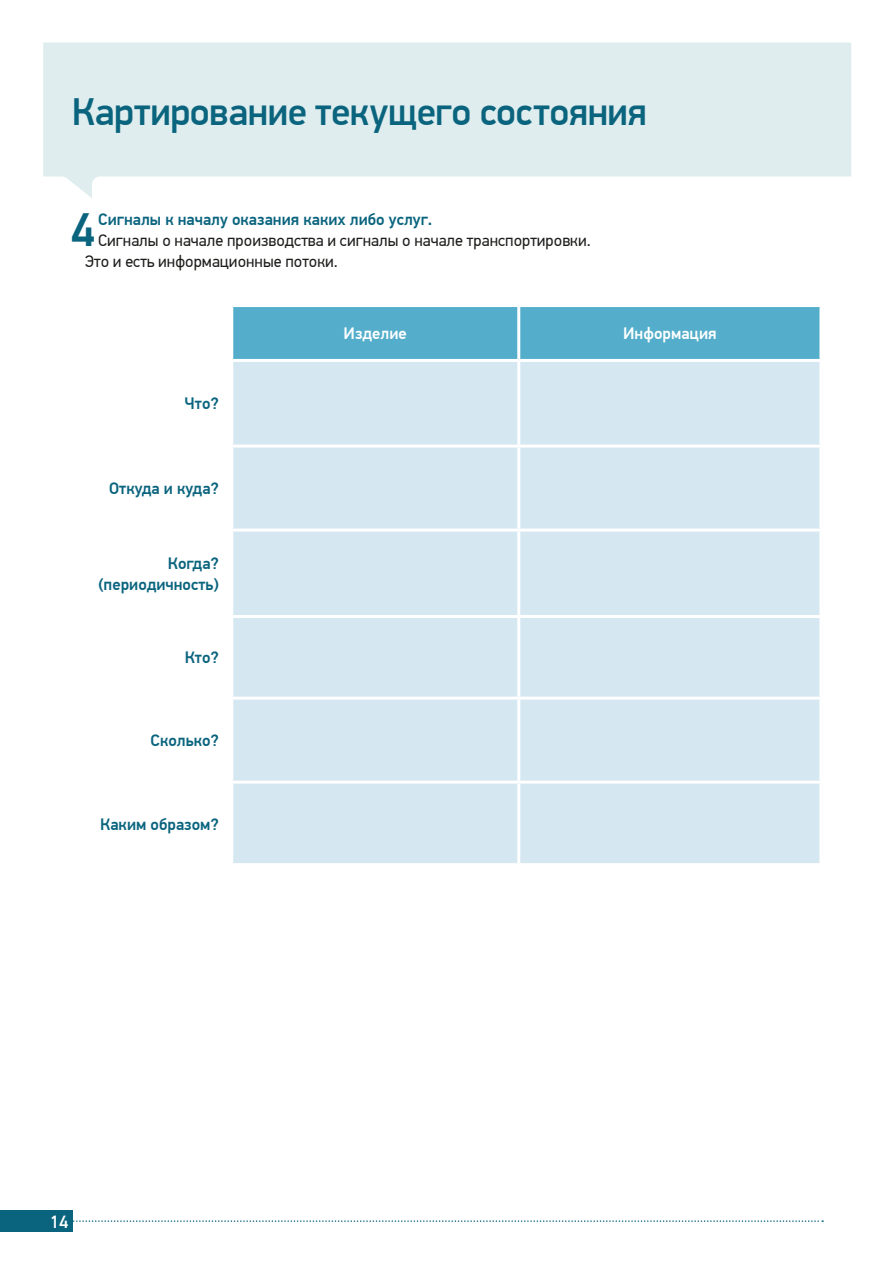
<style>
.page{position:relative;width:893px;height:1263px;background:#fff}
.page>*{position:absolute;margin:0;border:0;box-sizing:border-box;transform-origin:0 0}
.t1{font:500 46.65px "PF Din Text Pro";color:#0a647e}
.t2{font:500 39px "PF Din Display Pro";letter-spacing:-.01em;color:#0a647e}
.t3{font:500 18px "PF Din Display Pro";color:#fff}
.t4{font:500 16.5px/21px "PF Din Text Pro";color:#0a647e;text-align:right}
.t5{font:16.5px/21px "PF Din Text Pro";color:#1d1d1b}
.t6{font:500 16.5px "PF Din Text Pro";color:#fff}
</style>
<div class="page">
<svg style="left:72px;top:1220px;width:751px;height:2px"></svg>
<svg style="left:43px;top:43px;width:808px;height:155px;background:#e3eff0"></svg>
<div style="left:0;top:1210px;width:72px;height:22px;background:#0a647e"></div>
<div style="left:233px;top:307px;width:586px;height:52px;background:#54aecb"></div>
<div style="left:233px;top:362px;width:586px;height:501px;background:#d5e8f2"></div>
<hr style="left:517px;top:307px;width:3px;height:52px;background:#fff">
<hr style="left:517px;top:362px;width:3px;height:83px;background:#fff">
<hr style="left:232px;top:445px;width:287px;height:3px;background:#fff">
<hr style="left:519px;top:445px;width:303px;height:3px;background:#fff">
<hr style="left:517px;top:448px;width:3px;height:81px;background:#fff">
<hr style="left:232px;top:529px;width:287px;height:3px;background:#fff">
<hr style="left:519px;top:529px;width:303px;height:3px;background:#fff">
<hr style="left:517px;top:532px;width:3px;height:83px;background:#fff">
<hr style="left:232px;top:615px;width:287px;height:3px;background:#fff">
<hr style="left:519px;top:615px;width:303px;height:3px;background:#fff">
<hr style="left:517px;top:618px;width:3px;height:79px;background:#fff">
<hr style="left:232px;top:697px;width:287px;height:3px;background:#fff">
<hr style="left:519px;top:697px;width:303px;height:3px;background:#fff">
<hr style="left:517px;top:700px;width:3px;height:81px;background:#fff">
<hr style="left:232px;top:781px;width:287px;height:3px;background:#fff">
<hr style="left:519px;top:781px;width:303px;height:3px;background:#fff">
<hr style="left:517px;top:784px;width:3px;height:79px;background:#fff">
<h2 class="t2" style="left:72px;top:96px;width:576px">Картирование текущего состояния</h2>
<h1 class="t1" style="left:71px;top:211px;width:26px">4</h1>
<p class="t4" style="left:98px;top:210px;width:336px">Сигналы к началу оказания каких либо услуг.</p>
<p class="t5" style="left:85px;top:231px;width:507px;text-indent:13px">Сигналы о начале производства и сигналы о начале транспортировки.<br>Это и есть информационные потоки.</p>
<p class="t4" style="left:185px;top:395px;width:36px">Что?</p>
<p class="t4" style="left:109px;top:480px;width:111px">Откуда и куда?</p>
<p class="t4" style="left:98px;top:554px;width:122px">Когда? (периодичность)</p>
<p class="t4" style="left:185px;top:649px;width:36px">Кто?</p>
<p class="t4" style="left:151px;top:732px;width:70px">Сколько?</p>
<p class="t4" style="left:100px;top:815px;width:120px">Каким образом?</p>
<p class="t6" style="left:344px;top:327px;width:65px">Изделие</p>
<p class="t6" style="left:623px;top:327px;width:95px">Информация</p>
<p class="t3" style="left:50px;top:1214px;width:20px">14</p>
</div>
